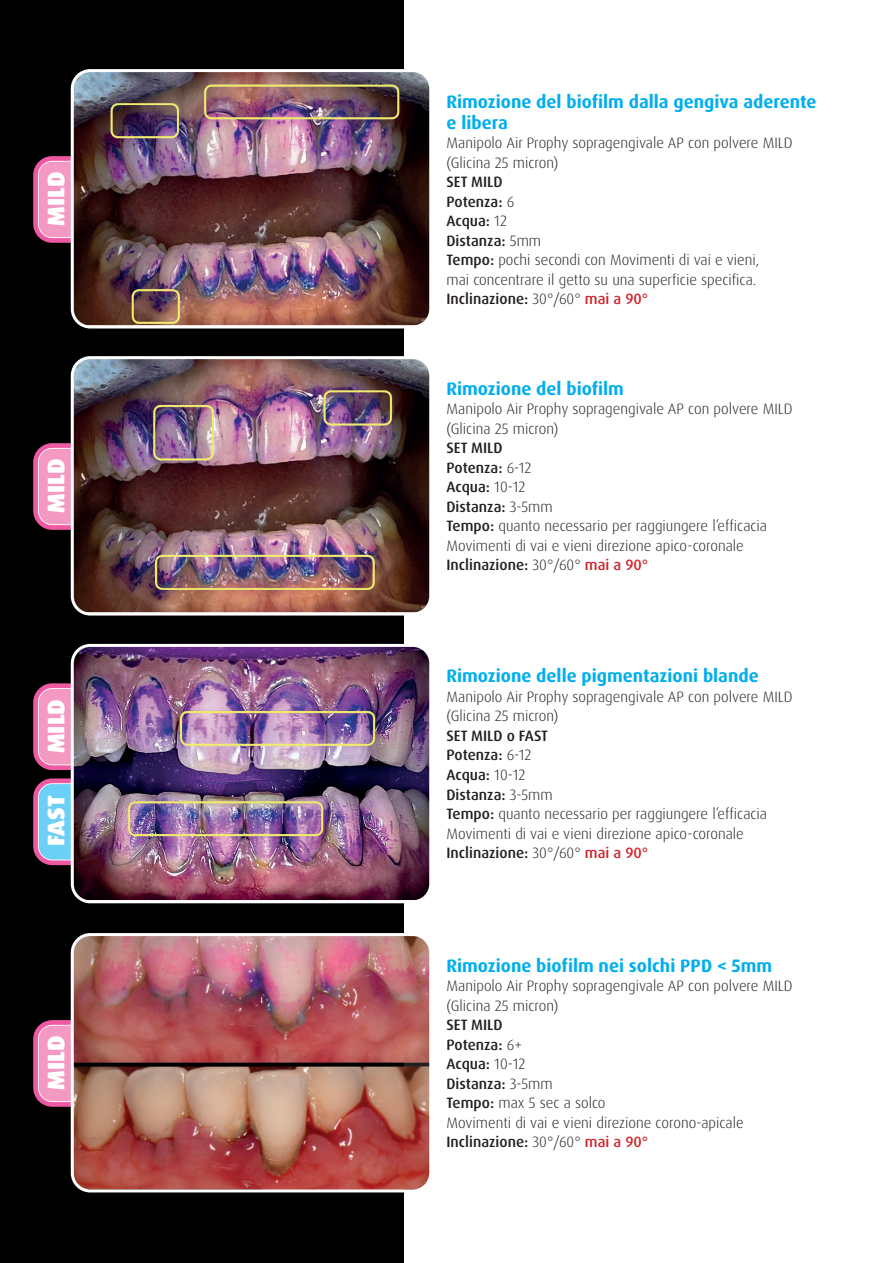
<style>
.page{position:relative;width:893px;height:1263px;background:#fff}
.page>*{position:absolute;margin:0;border:0;box-sizing:border-box;transform-origin:0 0}
.t1{font:900 24px "Dax Pro";color:#fff}
.t2{font:700 18px/21px "Dax Pro";color:#00aeef}
.t3{font:300 15px/19.5px "Dax Pro";color:#231f20}
.s1{font-weight:500}
.s2{font-weight:500;color:#d1232a}
</style>
<div class="page">
<div style="left:0;top:0;width:404px;height:1263px;background:#000001"></div>
<svg style="left:33px;top:151px;width:38px;height:95px"></svg>
<svg style="left:33px;top:438px;width:38px;height:95px"></svg>
<svg style="left:33px;top:1020px;width:38px;height:87px"></svg>
<svg style="left:33px;top:678px;width:38px;height:191px"></svg>
<img style="left:72px;top:73px;width:356px;height:251px">
<div style="left:71px;top:69px;width:361px;height:259px;border:3px solid #fff;border-radius:18px"></div>
<img style="left:72px;top:360px;width:356px;height:251px">
<div style="left:71px;top:356px;width:361px;height:259px;border:3px solid #fff;border-radius:18px"></div>
<img style="left:72px;top:645px;width:356px;height:254px">
<div style="left:71px;top:644px;width:361px;height:259px;border:3px solid #fff;border-radius:18px"></div>
<img style="left:72px;top:937px;width:356px;height:251px">
<div style="left:71px;top:933px;width:361px;height:259px;border:3px solid #fff;border-radius:18px"></div>
<h1 class="t1" style="left:41px;top:226px;width:56px;rotate:-90deg">MILD</h1>
<h1 class="t1" style="left:41px;top:513px;width:56px;rotate:-90deg">MILD</h1>
<h1 class="t1" style="left:41px;top:753px;width:56px;rotate:-90deg">MILD</h1>
<h1 class="t1" style="left:41px;top:846px;width:52px;rotate:-90deg">FAST</h1>
<h1 class="t1" style="left:41px;top:1090px;width:56px;rotate:-90deg">MILD</h1>
<p class="t2" style="left:446px;top:91px;width:371px">Rimozione del biofilm dalla gengiva aderente e libera</p>
<p class="t3" style="left:446px;top:133px;width:348px">Manipolo Air Prophy sopragengivale AP con polvere MILD (Glicina 25 micron)</p>
<p class="t3" style="left:446px;top:172px;width:314px"><span class="s1">SET MILD<br>Potenza:</span> 6<br><span class="s1">Acqua:</span> 12<br><span class="s1">Distanza:</span> 5mm<br><span class="s1">Tempo:</span> pochi secondi con Movimenti di vai e vieni, mai concentrare il getto su una superficie specifica.<br><span class="s1">Inclinazione:</span> 30°/60° <span class="s2">mai a 90°</span></p>
<p class="t2" style="left:446px;top:378px;width:179px">Rimozione del biofilm</p>
<p class="t3" style="left:446px;top:399px;width:348px">Manipolo Air Prophy sopragengivale AP con polvere MILD (Glicina 25 micron)</p>
<p class="t3" style="left:446px;top:438px;width:322px"><span class="s1">SET MILD<br>Potenza:</span> 6-12<br><span class="s1">Acqua:</span> 10-12<br><span class="s1">Distanza:</span> 3-5mm<br><span class="s1">Tempo:</span> quanto necessario per raggiungere l’efficacia<br>Movimenti di vai e vieni direzione apico-coronale<br><span class="s1">Inclinazione:</span> 30°/60° <span class="s2">mai a 90°</span></p>
<p class="t2" style="left:446px;top:666px;width:314px">Rimozione delle pigmentazioni blande</p>
<p class="t3" style="left:446px;top:687px;width:348px">Manipolo Air Prophy sopragengivale AP con polvere MILD (Glicina 25 micron)</p>
<p class="t3" style="left:446px;top:726px;width:322px"><span class="s1">SET MILD o FAST<br>Potenza:</span> 6-12<br><span class="s1">Acqua:</span> 10-12<br><span class="s1">Distanza:</span> 3-5mm<br><span class="s1">Tempo:</span> quanto necessario per raggiungere l’efficacia<br>Movimenti di vai e vieni direzione apico-coronale<br><span class="s1">Inclinazione:</span> 30°/60° <span class="s2">mai a 90°</span></p>
<p class="t2" style="left:446px;top:955px;width:327px">Rimozione biofilm nei solchi PPD &lt; 5mm</p>
<p class="t3" style="left:446px;top:976px;width:348px">Manipolo Air Prophy sopragengivale AP con polvere MILD (Glicina 25 micron)</p>
<p class="t3" style="left:446px;top:1015px;width:299px"><span class="s1">SET MILD<br>Potenza:</span> 6+<br><span class="s1">Acqua:</span> 10-12<br><span class="s1">Distanza:</span> 3-5mm<br><span class="s1">Tempo:</span> max 5 sec a solco<br>Movimenti di vai e vieni direzione corono-apicale<br><span class="s1">Inclinazione:</span> 30°/60° <span class="s2">mai a 90°</span></p>
</div>
